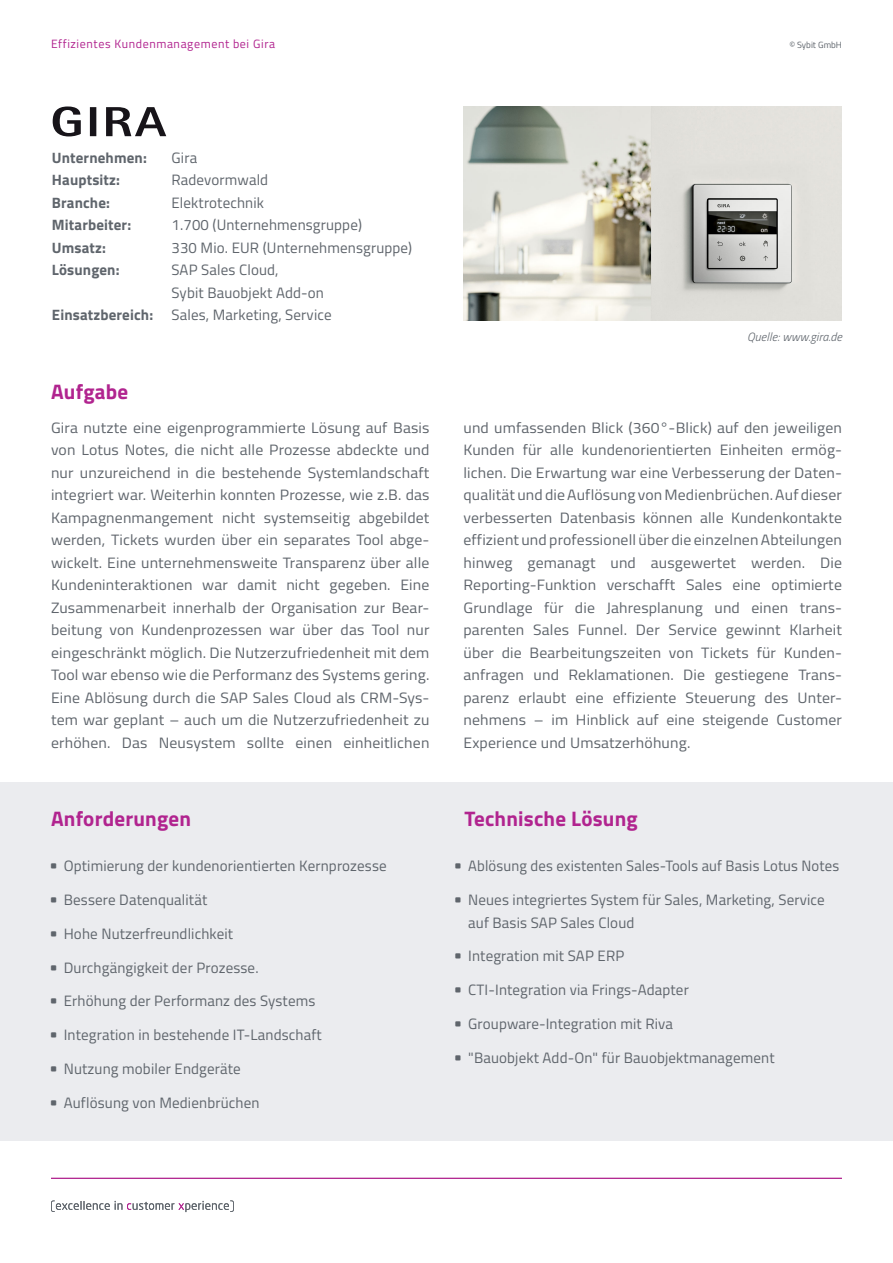
<style>
.page{position:relative;width:893px;height:1263px;background:#fff}
.page>*{position:absolute;margin:0;border:0;box-sizing:border-box;transform-origin:0 0}
.Headline_3{font:700 21px "Titillium Web";letter-spacing:.01em;color:#b1248f}
.Unternehmen{font:15px/22.5px "Titillium Web";letter-spacing:.01em;color:#5f656c;text-align:justify;scale:1.05 1}
.Unternehmen-2{font:15px/22.5px "Titillium Web";letter-spacing:.01em;color:#5f656c}
.Einleitung{font:15px/22.5px "Titillium Web";letter-spacing:.01em;color:#5f656c}
.Einleitung-2{font:700 15px "Titillium Web";letter-spacing:.01em;color:#5f656c}
.t1{font:12px "Titillium Web";letter-spacing:.05em;color:#b1248f}
.Einleitung-3{font:italic 300 12px "Titillium Web";letter-spacing:.01em;color:#5f656c}
.t2{font:9px "Titillium Web";color:#5f656c}
.t3{font:6px "sycon";color:#5f656c}
</style>
<div class="page">
<div style="left:0;top:782px;width:893px;height:359px;background:#ebecef"></div>
<hr style="left:51px;top:1178px;width:791px;height:1px;background:#b1248f">
<svg style="left:51px;top:1200px;width:183px;height:12px"></svg>
<img style="left:463px;top:106px;width:379px;height:214px">
<svg style="left:53px;top:106px;width:113px;height:30px"></svg>
<p class="t1" style="left:51px;top:35px;width:226px">Effizientes Kundenmanagement bei Gira</p>
<p class="t2" style="left:789px;top:38px;width:54px">© Sybit GmbH</p>
<p class="Einleitung-2" style="left:52px;top:146px;width:96px">Unternehmen:</p>
<p class="Einleitung" style="left:171px;top:145px;width:27px">Gira</p>
<p class="Einleitung-2" style="left:52px;top:168px;width:70px">Hauptsitz:</p>
<p class="Einleitung" style="left:171px;top:168px;width:98px">Radevormwald</p>
<p class="Einleitung-2" style="left:52px;top:191px;width:60px">Branche:</p>
<p class="Einleitung" style="left:171px;top:190px;width:94px">Elektrotechnik</p>
<p class="Einleitung-2" style="left:52px;top:213px;width:81px">Mitarbeiter:</p>
<p class="Einleitung" style="left:171px;top:213px;width:192px">1.700 (Unternehmensgruppe)</p>
<p class="Einleitung-2" style="left:52px;top:236px;width:56px">Umsatz:</p>
<p class="Einleitung" style="left:171px;top:235px;width:242px">330 Mio. EUR (Unternehmensgruppe)</p>
<p class="Einleitung-2" style="left:52px;top:258px;width:69px">Lösungen:</p>
<p class="Einleitung" style="left:171px;top:258px;width:154px">SAP Sales Cloud,<br>Sybit Bauobjekt Add-on</p>
<p class="Einleitung-2" style="left:52px;top:303px;width:103px">Einsatzbereich:</p>
<p class="Einleitung" style="left:171px;top:303px;width:162px">Sales, Marketing, Service</p>
<p class="Einleitung-3" style="left:747px;top:328px;width:96px">Quelle: www.gira.de</p>
<p class="Headline_3" style="left:51px;top:375px;width:79px">Aufgabe</p>
<p class="Unternehmen" style="left:51px;top:415px;width:362px">Gira nutzte eine eigenprogrammierte Lösung auf Basis von Lotus Notes, die nicht alle Prozesse abdeckte und nur unzureichend in die bestehende Systemlandschaft integriert war. Weiterhin konnten Prozesse, wie z.B. das Kampagnenmangement nicht systemseitig abgebildet werden, Tickets wurden über ein separates Tool abge&shy;wickelt. Eine unternehmensweite Transparenz über alle Kundeninteraktionen war damit nicht gegeben. Eine Zusammenarbeit innerhalb der Organisation zur Bear&shy;beitung von Kundenprozessen war über das Tool nur eingeschränkt möglich. Die Nutzerzufriedenheit mit dem Tool war ebenso wie die Performanz des Systems gering.<br>Eine Ablösung durch die SAP Sales Cloud als CRM-Sys&shy;tem war geplant – auch um die Nutzerzufriedenheit zu erhöhen. Das Neusystem sollte einen einheitlichen</p>
<p class="Unternehmen" style="left:463px;top:415px;width:362px">und umfassenden Blick (360°-Blick) auf den jeweiligen Kunden für alle kundenorientierten Einheiten ermög&shy;lichen. Die Erwartung war eine Verbesserung der Daten&shy;qualität und die Auflösung von Medienbrüchen. Auf dieser verbesserten Datenbasis können alle Kundenkontakte effizient und professionell über die einzelnen Abteilungen hinweg gemanagt und ausgewertet werden. Die Reporting-Funktion verschafft Sales eine optimierte Grundlage für die Jahresplanung und einen trans&shy;parenten Sales Funnel. Der Service gewinnt Klarheit über die Bearbeitungszeiten von Tickets für Kunden&shy;anfragen und Reklamationen. Die gestiegene Trans&shy;parenz erlaubt eine effiziente Steuerung des Unter&shy;nehmens – im Hinblick auf eine steigende Customer Experience und Umsatzerhöhung.</p>
<p class="Headline_3" style="left:51px;top:803px;width:141px">Anforderungen</p>
<p class="Headline_3" style="left:464px;top:803px;width:175px">Technische Lösung</p>
<p class="t3" style="left:51px;top:863px;width:7px">ç</p>
<p class="Unternehmen-2" style="left:64px;top:854px;width:324px">Optimierung der kundenorientierten Kernprozesse</p>
<p class="t3" style="left:51px;top:897px;width:7px">ç</p>
<p class="Unternehmen-2" style="left:64px;top:888px;width:145px">Bessere Datenqualität</p>
<p class="t3" style="left:51px;top:931px;width:7px">ç</p>
<p class="Unternehmen-2" style="left:64px;top:922px;width:171px">Hohe Nutzerfreundlichkeit</p>
<p class="t3" style="left:51px;top:964px;width:7px">ç</p>
<p class="Unternehmen-2" style="left:64px;top:955px;width:196px">Durchgängigkeit der Prozesse.</p>
<p class="t3" style="left:51px;top:998px;width:7px">ç</p>
<p class="Unternehmen-2" style="left:64px;top:989px;width:253px">Erhöhung der Performanz des Systems</p>
<p class="t3" style="left:51px;top:1032px;width:7px">ç</p>
<p class="Unternehmen-2" style="left:64px;top:1023px;width:260px">Integration in bestehende IT-Landschaft</p>
<p class="t3" style="left:51px;top:1066px;width:7px">ç</p>
<p class="Unternehmen-2" style="left:64px;top:1057px;width:179px">Nutzung mobiler Endgeräte</p>
<p class="t3" style="left:51px;top:1099px;width:7px">ç</p>
<p class="Unternehmen-2" style="left:64px;top:1090px;width:197px">Auflösung von Medienbrüchen</p>
<p class="t3" style="left:455px;top:863px;width:7px">ç</p>
<p class="Unternehmen-2" style="left:468px;top:854px;width:372px">Ablösung des existenten Sales-Tools auf Basis Lotus Notes</p>
<p class="t3" style="left:455px;top:897px;width:7px">ç</p>
<p class="Unternehmen-2" style="left:468px;top:888px;width:358px">Neues integriertes System für Sales, Marketing, Service auf Basis SAP Sales Cloud</p>
<p class="t3" style="left:455px;top:953px;width:7px">ç</p>
<p class="Unternehmen-2" style="left:468px;top:944px;width:158px">Integration mit SAP ERP</p>
<p class="t3" style="left:455px;top:987px;width:7px">ç</p>
<p class="Unternehmen-2" style="left:468px;top:978px;width:222px">CTI-Integration via Frings-Adapter</p>
<p class="t3" style="left:455px;top:1021px;width:7px">ç</p>
<p class="Unternehmen-2" style="left:468px;top:1012px;width:206px">Groupware-Integration mit Riva</p>
<p class="t3" style="left:455px;top:1054px;width:7px">ç</p>
<p class="Unternehmen-2" style="left:468px;top:1045px;width:308px">"Bauobjekt Add-On" für Bauobjektmanagement</p>
</div>
